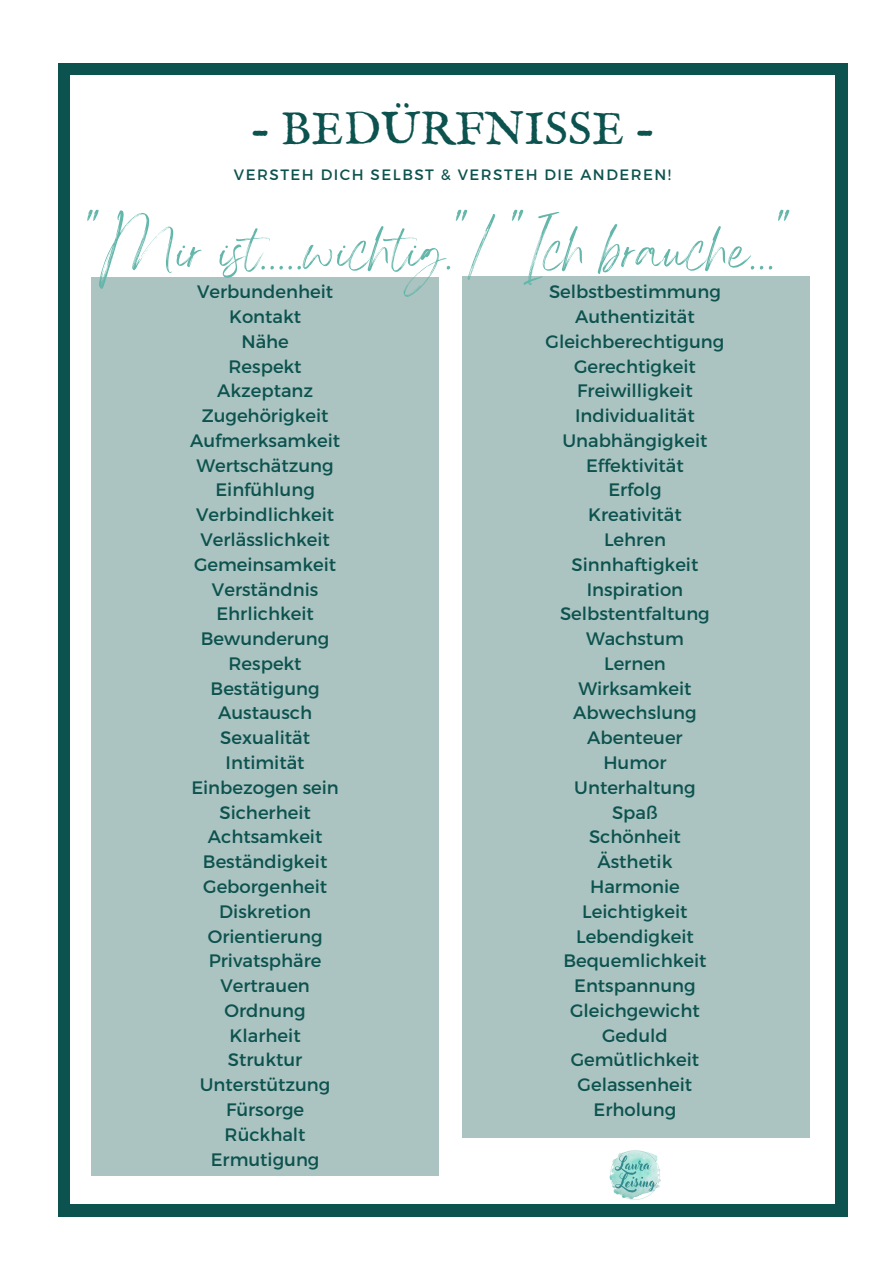
<style>
.page{position:relative;width:894px;height:1264px;background:#fff}
.page>*{position:absolute;margin:0;border:0;box-sizing:border-box;transform-origin:0 0}
.t1{font:78px "Angella White";color:#62b6aa}
.t2{font:46.35px "IM FELL English SC";color:#0c524e}
.t3{font:18px "Montserrat";color:#0c524e}
.t4{font:15px "Montserrat";letter-spacing:.1em;color:#0c524e}
</style>
<div class="page">
<div style="left:58px;top:63px;width:789px;height:1153px;background:#0c524e"></div>
<div style="left:70px;top:75px;width:764px;height:1129px;background:#fff"></div>
<img style="left:609px;top:1150px;width:51px;height:50px">
<div style="left:92px;top:276px;width:346px;height:899px;background:#abc3c1"></div>
<div style="left:462px;top:276px;width:347px;height:862px;background:#abc3c1"></div>
<p class="t2" style="left:249px;top:102px;width:407px">- BEDÜRFNISSE -</p>
<p class="t4" style="left:234px;top:165px;width:438px">VERSTEH DICH SELBST &amp; VERSTEH DIE ANDEREN!</p>
<p class="t1" style="left:87px;top:201px;width:703px">"Mir ist .wichtig."/ "Ich brauche ."</p>
<p class="t3" style="left:197px;top:280px;width:137px">Verbundenheit</p>
<p class="t3" style="left:229px;top:305px;width:74px">Kontakt</p>
<p class="t3" style="left:241px;top:329px;width:49px">Nähe</p>
<p class="t3" style="left:228px;top:354px;width:74px">Respekt</p>
<p class="t3" style="left:217px;top:379px;width:98px">Akzeptanz</p>
<p class="t3" style="left:202px;top:404px;width:128px">Zugehörigkeit</p>
<p class="t3" style="left:190px;top:429px;width:152px">Aufmerksamkeit</p>
<p class="t3" style="left:196px;top:453px;width:139px">Wertschätzung</p>
<p class="t3" style="left:215px;top:478px;width:101px">Einfühlung</p>
<p class="t3" style="left:196px;top:503px;width:140px">Verbindlichkeit</p>
<p class="t3" style="left:200px;top:528px;width:131px">Verlässlichkeit</p>
<p class="t3" style="left:194px;top:552px;width:144px">Gemeinsamkeit</p>
<p class="t3" style="left:212px;top:577px;width:108px">Verständnis</p>
<p class="t3" style="left:216px;top:602px;width:99px">Ehrlichkeit</p>
<p class="t3" style="left:201px;top:627px;width:130px">Bewunderung</p>
<p class="t3" style="left:228px;top:651px;width:74px">Respekt</p>
<p class="t3" style="left:210px;top:676px;width:110px">Bestätigung</p>
<p class="t3" style="left:218px;top:701px;width:95px">Austausch</p>
<p class="t3" style="left:220px;top:726px;width:91px">Sexualität</p>
<p class="t3" style="left:225px;top:751px;width:80px">Intimität</p>
<p class="t3" style="left:191px;top:775px;width:149px">Einbezogen sein</p>
<p class="t3" style="left:219px;top:800px;width:93px">Sicherheit</p>
<p class="t3" style="left:208px;top:825px;width:116px">Achtsamkeit</p>
<p class="t3" style="left:203px;top:850px;width:126px">Beständigkeit</p>
<p class="t3" style="left:203px;top:874px;width:125px">Geborgenheit</p>
<p class="t3" style="left:219px;top:899px;width:93px">Diskretion</p>
<p class="t3" style="left:208px;top:924px;width:116px">Orientierung</p>
<p class="t3" style="left:209px;top:949px;width:114px">Privatsphäre</p>
<p class="t3" style="left:220px;top:973px;width:91px">Vertrauen</p>
<p class="t3" style="left:224px;top:998px;width:83px">Ordnung</p>
<p class="t3" style="left:229px;top:1023px;width:72px">Klarheit</p>
<p class="t3" style="left:228px;top:1048px;width:76px">Struktur</p>
<p class="t3" style="left:200px;top:1073px;width:132px">Unterstützung</p>
<p class="t3" style="left:226px;top:1097px;width:80px">Fürsorge</p>
<p class="t3" style="left:224px;top:1122px;width:82px">Rückhalt</p>
<p class="t3" style="left:211px;top:1147px;width:110px">Ermutigung</p>
<p class="t3" style="left:549px;top:280px;width:173px">Selbstbestimmung</p>
<p class="t3" style="left:575px;top:305px;width:121px">Authentizität</p>
<p class="t3" style="left:545px;top:329px;width:180px">Gleichberechtigung</p>
<p class="t3" style="left:574px;top:354px;width:123px">Gerechtigkeit</p>
<p class="t3" style="left:577px;top:379px;width:117px">Freiwilligkeit</p>
<p class="t3" style="left:575px;top:404px;width:121px">Individualität</p>
<p class="t3" style="left:562px;top:429px;width:147px">Unabhängigkeit</p>
<p class="t3" style="left:586px;top:453px;width:99px">Effektivität</p>
<p class="t3" style="left:608px;top:478px;width:55px">Erfolg</p>
<p class="t3" style="left:588px;top:503px;width:95px">Kreativität</p>
<p class="t3" style="left:603px;top:528px;width:63px">Lehren</p>
<p class="t3" style="left:571px;top:552px;width:128px">Sinnhaftigkeit</p>
<p class="t3" style="left:586px;top:577px;width:98px">Inspiration</p>
<p class="t3" style="left:560px;top:602px;width:151px">Selbstentfaltung</p>
<p class="t3" style="left:586px;top:627px;width:99px">Wachstum</p>
<p class="t3" style="left:604px;top:651px;width:63px">Lernen</p>
<p class="t3" style="left:578px;top:676px;width:115px">Wirksamkeit</p>
<p class="t3" style="left:573px;top:701px;width:125px">Abwechslung</p>
<p class="t3" style="left:587px;top:726px;width:97px">Abenteuer</p>
<p class="t3" style="left:603px;top:751px;width:65px">Humor</p>
<p class="t3" style="left:574px;top:775px;width:123px">Unterhaltung</p>
<p class="t3" style="left:612px;top:800px;width:47px">Spaß</p>
<p class="t3" style="left:589px;top:825px;width:93px">Schönheit</p>
<p class="t3" style="left:597px;top:850px;width:76px">Ästhetik</p>
<p class="t3" style="left:590px;top:874px;width:91px">Harmonie</p>
<p class="t3" style="left:582px;top:899px;width:107px">Leichtigkeit</p>
<p class="t3" style="left:576px;top:924px;width:119px">Lebendigkeit</p>
<p class="t3" style="left:563px;top:949px;width:145px">Bequemlichkeit</p>
<p class="t3" style="left:574px;top:973px;width:123px">Entspannung</p>
<p class="t3" style="left:570px;top:998px;width:131px">Gleichgewicht</p>
<p class="t3" style="left:602px;top:1023px;width:67px">Geduld</p>
<p class="t3" style="left:570px;top:1048px;width:130px">Gemütlichkeit</p>
<p class="t3" style="left:577px;top:1073px;width:116px">Gelassenheit</p>
<p class="t3" style="left:593px;top:1097px;width:84px">Erholung</p>
</div>
